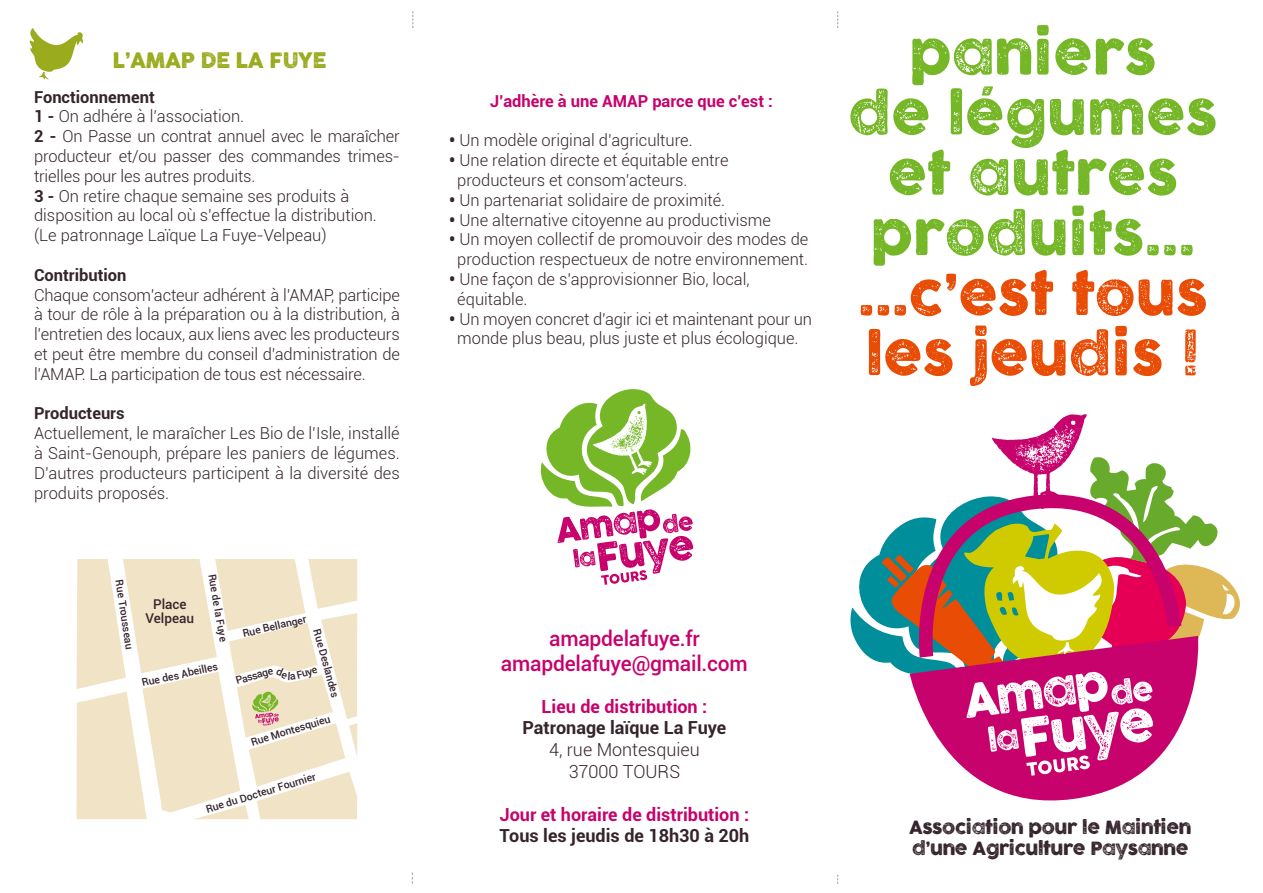
<style>
.page{position:relative;width:1263px;height:893px;background:#fff}
.page>*{position:absolute;margin:0;border:0;box-sizing:border-box;transform-origin:0 0}
.t1{font:55.5px/60.2px "COCOGOOSELETTERPRESS";color:#75b726;text-align:center}
.t2{font:55.5px/60.2px "COCOGOOSELETTERPRESS";color:#e94c05}
.t3{font:500 21px/25.2px "Roboto";letter-spacing:-.01em;color:#c7026d;text-align:center}
.t4{font:21px "COCOGOOSELETTERPRESS";letter-spacing:-.025em;color:#9aab1e}
.t5{font:18px/21px "COCOGOOSELETTERPRESS";letter-spacing:-.025em;color:#35242c}
.t6{font:700 18px "Roboto";color:#c7026d}
.t7{font:700 18px "Roboto";color:#35242c}
.t8{font:300 18px/21.6px "Roboto";color:#35242c;text-align:center}
.t9{font:300 16.5px/19.8px "Roboto";color:#35242c}
.t10{font:700 16.5px "Roboto";color:#c7026d}
.t11{font:700 16.5px "Roboto";color:#35242c}
.t12{font:500 13.5px/13.5px "Roboto";color:#35242c;text-align:center}
.t13{font:500 10.5px "Roboto";color:#35242c}
.s1{font-weight:700}
.s2{font-weight:900}
</style>
<div class="page">
<svg style="left:30px;top:28px;width:53px;height:52px"></svg>
<svg style="left:974px;top:776px;width:163px;height:25px;fill:#c7026d"></svg>
<svg style="left:850px;top:414px;width:390px;height:362px"></svg>
<svg style="left:412px;top:11px;width:1px;height:17px"></svg>
<svg style="left:837px;top:11px;width:1px;height:17px"></svg>
<svg style="left:540px;top:389px;width:153px;height:196px"></svg>
<svg style="left:77px;top:559px;width:280px;height:260px"></svg>
<p class="t4" style="left:113px;top:48px;width:215px">L’AMAP DE LA FUYE</p>
<p class="t9" style="left:34px;top:86px;width:367px"><span class="s1">Fonctionnement<br>1 -</span> On adhére à l’association.<br><span class="s1">2 -</span> On Passe un contrat annuel avec le maraîcher producteur et/ou passer des commandes trimes&shy;trielles pour les autres produits.<br><span class="s1">3 -</span> On retire chaque semaine ses produits à disposition au local où s’effectue la distribution. (Le patronnage Laïque La Fuye-Velpeau)</p>
<p class="t11" style="left:34px;top:263px;width:94px">Contribution</p>
<p class="t9" style="left:34px;top:284px;width:367px;text-align:justify">Chaque consom’acteur adhérent à l’AMAP, participe à tour de rôle à la préparation ou à la distribution, à l’entretien des locaux, aux liens avec les producteurs et peut être membre du conseil d’administration de l’AMAP. La participation de tous est nécessaire.</p>
<p class="t11" style="left:34px;top:402px;width:92px">Producteurs</p>
<p class="t9" style="left:34px;top:423px;width:367px;text-align:justify">Actuellement, le maraîcher Les Bio de l’Isle, installé à Saint-Genouph, prépare les paniers de légumes.<br>D’autres producteurs participent à la diversité des produits proposés.</p>
<p class="t13" style="left:126px;top:579px;width:72px;rotate:81deg">Rue Trousseau</p>
<p class="t12" style="left:146px;top:597px;width:50px">Place<br>Velpeau</p>
<p class="t13" style="left:219px;top:573px;width:70px;rotate:80deg">Rue de la Fuye</p>
<p class="t13" style="left:141px;top:676px;width:79px;rotate:-13deg">Rue des Abeilles</p>
<p class="t13" style="left:241px;top:626px;width:67px;rotate:-13deg">Rue Bellanger</p>
<p class="t13" style="left:234px;top:674px;width:34px;rotate:-17deg">Passag</p>
<p class="t13" style="left:324px;top:627px;width:71px;rotate:74deg">Rue Deslandes</p>
<p class="t13" style="left:249px;top:735px;width:84px;rotate:-17deg">Rue Montesquieu</p>
<p class="t13" style="left:204px;top:802px;width:116px;rotate:-17deg">Rue du Docteur Fournier</p>
<p class="t10" style="left:490px;top:89px;width:284px">J’adhère à une AMAP parce que c’est :</p>
<p class="t9" style="left:449px;top:130px;width:245px"><span class="s2">•</span> Un modèle original d’agriculture.</p>
<p class="t9" style="left:457px;top:150px;width:273px;text-indent:-8px"><span class="s2">•</span> Une relation directe et équitable entre producteurs et consom’acteurs.</p>
<p class="t9" style="left:449px;top:189px;width:277px"><span class="s2">•</span> Un partenariat solidaire de proximité.</p>
<p class="t9" style="left:449px;top:209px;width:323px"><span class="s2">•</span> Une alternative citoyenne au productivisme</p>
<p class="t9" style="left:449px;top:229px;width:361px;text-align:center"><span class="s2">•</span> Un moyen collectif de promouvoir des modes de production respectueux de notre environnement.</p>
<p class="t9" style="left:457px;top:269px;width:294px;text-indent:-8px"><span class="s2">•</span> Une façon de s’approvisionner Bio, local, équitable.</p>
<p class="t9" style="left:449px;top:308px;width:364px;text-align:center"><span class="s2">•</span> Un moyen concret d’agir ici et maintenant pour un monde plus beau, plus juste et plus écologique.</p>
<h1 class="t1" style="left:848px;top:25px;width:371px">paniers<br>de légumes et autres produits...</h1>
<h1 class="t2" style="left:858px;top:266px;width:351px">...c’est tous les jeudis !</h1>
<p class="t3" style="left:501px;top:625px;width:248px">amapdelafuye.fr amapdelafuye@gmail.com</p>
<p class="t6" style="left:541px;top:694px;width:167px">Lieu de distribution :</p>
<p class="t7" style="left:523px;top:715px;width:205px">Patronage laïque La Fuye</p>
<p class="t8" style="left:549px;top:738px;width:152px">4, rue Montesquieu<br>37000 TOURS</p>
<p class="t6" style="left:500px;top:802px;width:251px">Jour et horaire de distribution :</p>
<p class="t7" style="left:500px;top:823px;width:251px">Tous les jeudis de 18h30 à 20h</p>
<p class="t5" style="left:909px;top:818px;width:284px">Association pour le Maintien d’une Agriculture Paysanne</p>
</div>
